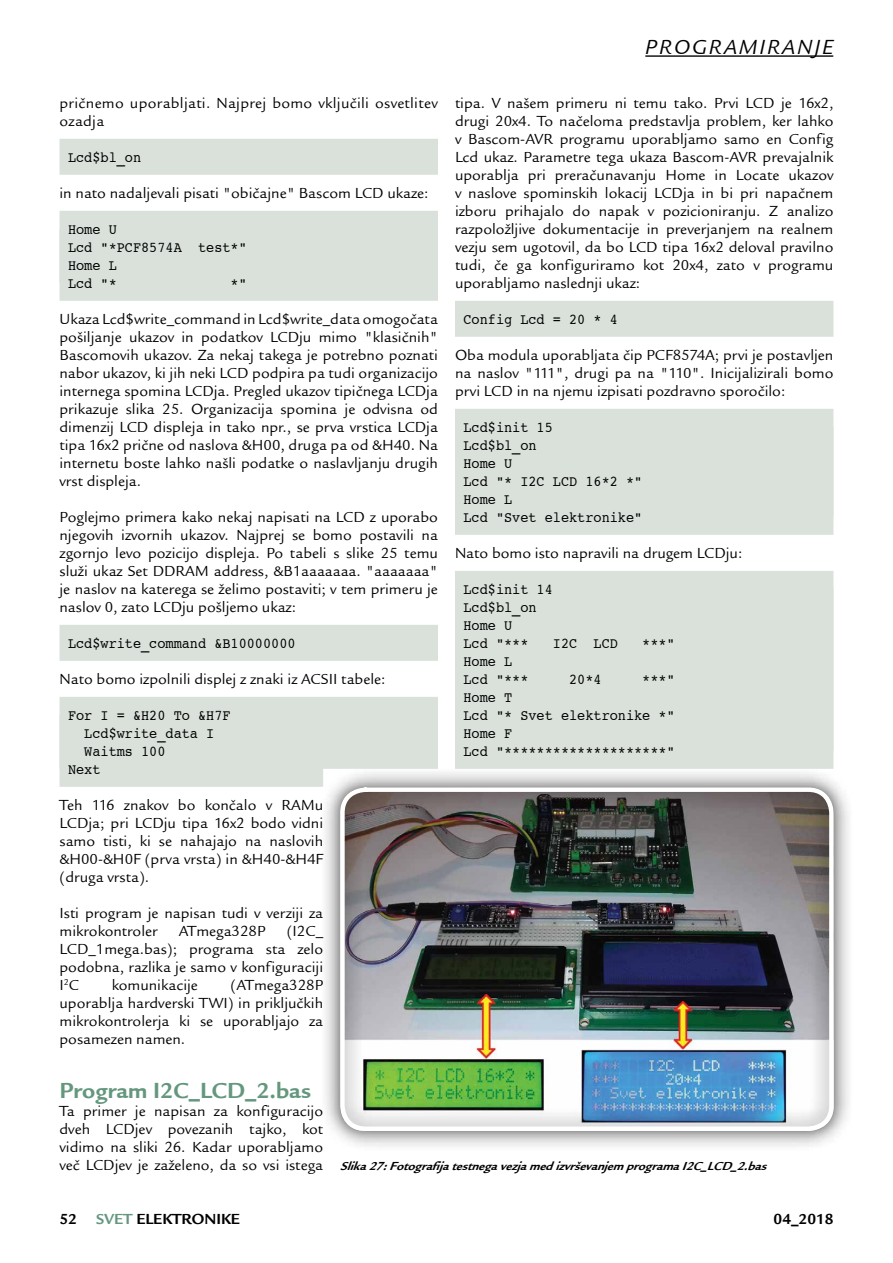
<style>
.page{position:relative;width:893px;height:1263px;background:#fff}
.page>*{position:absolute;margin:0;border:0;box-sizing:border-box;transform-origin:0 0}
.t1{font:700 22.5px "Legacy San Itc T";color:#64977e}
.t2{font:italic 21px "Legacy San Itc T";color:#000}
.t3{font:15px/18px "Legacy San Itc T";color:#000;text-align:justify}
.t4{font:15px/18px "Courier 10 Pitch BT";color:#000;scale:.9 1}
.t5{font:15px/18px "Legacy San Itc T";letter-spacing:.02em;color:#000}
.t6{font:700 15px "Legacy San Itc T";color:#000}
.t7{font:italic 700 12px "Legacy San Itc T";color:#000}
.s1{color:#64977e}
</style>
<div class="page">
<div style="left:60px;top:139px;width:378px;height:36px;background:#dae1db"></div>
<div style="left:60px;top:211px;width:378px;height:36px;background:#dae1db"></div>
<div style="left:60px;top:247px;width:378px;height:36px;background:#dae1db"></div>
<div style="left:60px;top:265px;width:378px;height:36px;background:#dae1db"></div>
<div style="left:60px;top:625px;width:378px;height:36px;background:#dae1db"></div>
<div style="left:60px;top:697px;width:378px;height:36px;background:#dae1db"></div>
<div style="left:60px;top:733px;width:378px;height:36px;background:#dae1db"></div>
<div style="left:60px;top:751px;width:263px;height:36px;background:#dae1db"></div>
<div style="left:455px;top:301px;width:378px;height:36px;background:#dae1db"></div>
<div style="left:455px;top:409px;width:378px;height:36px;background:#dae1db"></div>
<div style="left:455px;top:445px;width:378px;height:36px;background:#dae1db"></div>
<div style="left:455px;top:481px;width:378px;height:36px;background:#dae1db"></div>
<div style="left:455px;top:499px;width:378px;height:36px;background:#dae1db"></div>
<div style="left:455px;top:571px;width:378px;height:36px;background:#dae1db"></div>
<div style="left:455px;top:607px;width:378px;height:36px;background:#dae1db"></div>
<div style="left:455px;top:643px;width:378px;height:36px;background:#dae1db"></div>
<div style="left:455px;top:679px;width:378px;height:36px;background:#dae1db"></div>
<div style="left:455px;top:715px;width:378px;height:36px;background:#dae1db"></div>
<div style="left:455px;top:733px;width:378px;height:36px;background:#dae1db"></div>
<div style="left:315px;top:762px;width:544px;height:394px;background:#000;opacity:.5"></div>
<div style="left:321px;top:768px;width:532px;height:383px;background:#000;opacity:.75"></div>
<div style="left:340px;top:787px;width:494px;height:344px;border:4px solid #fff;border-radius:23px"></div>
<hr style="left:645px;top:55px;width:188px;height:2px;background:#000">
<h2 class="t2" style="left:645px;top:35px;width:64px">PROGRAM</h2>
<h2 class="t2" style="left:759px;top:35px;width:22px">IRANJ</h2>
<h2 class="t2" style="left:822px;top:35px;width:13px">E</h2>
<p class="t5" style="left:60px;top:94px;width:380px">pričnemo uporabljati. Najprej bomo vključili osvetlitev ozadja</p>
<p class="t4" style="left:68px;top:149px;width:83px">Lcd$bl_on</p>
<p class="t3" style="left:60px;top:184px;width:371px">in nato nadaljevali pisati "običajne" Bascom LCD ukaze:</p>
<p class="t4" style="left:68px;top:221px;width:200px">Home U<br>Lcd "*PCF8574A test*"<br>Home L<br>Lcd "*</p>
<p class="t3" style="left:455px;top:94px;width:380px">tipa. V našem primeru ni temu tako. Prvi LCD je 16x2, drugi 20x4. To načeloma predstavlja problem, ker lahko v Bascom-AVR programu uporabljamo samo en Config Lcd ukaz. Parametre tega ukaza Bascom-AVR prevajalnik uporablja pri preračunavanju Home in Locate ukazov v naslove spominskih lokacij LCDja in bi pri napačnem izboru prihajalo do napak v pozicioniranju. Z analizo razpoložljive dokumentacije in preverjanjem na realnem vezju sem ugotovil, da bo LCD tipa 16x2 deloval pravilno tudi, če ga konfiguriramo kot 20x4, zato v programu uporabljamo naslednji ukaz:</p>
<p class="t4" style="left:463px;top:311px;width:173px">Config Lcd = 20 * 4</p>
<p class="t3" style="left:455px;top:346px;width:380px">Oba modula uporabljata čip PCF8574A; prvi je postavljen na naslov "111", drugi pa na "110". Inicijalizirali bomo prvi LCD in na njemu izpisati pozdravno sporočilo:</p>
<p class="t4" style="left:463px;top:419px;width:200px">Lcd$init 15<br>Lcd$bl_on<br>Home U<br>Lcd "* I2C LCD 16*2 *"<br>Home L<br>Lcd "Svet elektronike"</p>
<p class="t3" style="left:455px;top:544px;width:289px">Nato bomo isto napravili na drugem LCDju:</p>
<p class="t4" style="left:463px;top:581px;width:101px">Lcd$init 14<br>Lcd$bl_on<br>Home U<br>Lcd "***</p>
<p class="t4" style="left:231px;top:275px;width:20px">*"</p>
<p class="t3" style="left:60px;top:310px;width:380px">Ukaza Lcd$write_command in Lcd$write_data omogočata pošiljanje ukazov in podatkov LCDju mimo "klasičnih" Bascomovih ukazov. Za nekaj takega je potrebno poznati nabor ukazov, ki jih neki LCD podpira pa tudi organizacijo internega spomina LCDja. Pregled ukazov tipičnega LCDja prikazuje slika 25. Organizacija spomina je odvisna od dimenzij LCD displeja in tako npr., se prva vrstica LCDja tipa 16x2 prične od naslova &amp;H00, druga pa od &amp;H40. Na internetu boste lahko našli podatke o naslavljanju drugih vrst displeja.</p>
<p class="t3" style="left:60px;top:508px;width:380px">Poglejmo primera kako nekaj napisati na LCD z uporabo njegovih izvornih ukazov. Najprej se bomo postavili na zgornjo levo pozicijo displeja. Po tabeli s slike 25 temu služi ukaz Set DDRAM address, &amp;B1aaaaaaa. "aaaaaaa" je naslov na katerega se želimo postaviti; v tem primeru je naslov 0, zato LCDju pošljemo ukaz:</p>
<p class="t4" style="left:68px;top:635px;width:254px">Lcd$write_command &amp;B10000000</p>
<p class="t3" style="left:60px;top:670px;width:328px">Nato bomo izpolnili displej z znaki iz ACSII tabele:</p>
<p class="t4" style="left:68px;top:707px;width:182px">For I = &amp;H20 To &amp;H7F</p>
<p class="t4" style="left:84px;top:725px;width:146px">Lcd$write_data I</p>
<p class="t4" style="left:84px;top:743px;width:92px">Waitms 100</p>
<p class="t4" style="left:68px;top:761px;width:38px">Next</p>
<p class="t3" style="left:60px;top:796px;width:265px">Teh 116 znakov bo končalo v RAMu LCDja; pri LCDju tipa 16x2 bodo vidni samo tisti, ki se nahajajo na naslovih &amp;H00-&amp;H0F (prva vrsta) in &amp;H40-&amp;H4F (druga vrsta).</p>
<p class="t3" style="left:60px;top:904px;width:265px">Isti program je napisan tudi v verziji za mikrokontroler</p>
<p class="t4" style="left:553px;top:635px;width:74px">I2C LCD</p>
<p class="t4" style="left:642px;top:635px;width:38px">***"</p>
<p class="t4" style="left:463px;top:653px;width:74px">Home L<br>Lcd "***</p>
<p class="t4" style="left:569px;top:671px;width:38px">20*4</p>
<p class="t4" style="left:642px;top:671px;width:38px">***"</p>
<p class="t4" style="left:463px;top:689px;width:236px">Home T<br>Lcd "* Svet elektronike *"<br>Home F<br>Lcd "********************"</p>
<p class="t3" style="left:60px;top:922px;width:265px;text-indent:227px">(I2C_ LCD_1mega.bas); programa sta zelo podobna, razlika je samo v konfiguraciji I<sup>2</sup>C</p>
<p class="t3" style="left:179px;top:922px;width:88px">ATmega328P</p>
<p class="t3" style="left:112px;top:976px;width:88px">komunikacije</p>
<p class="t3" style="left:60px;top:976px;width:265px;text-indent:171px">(ATmega328P uporablja hardverski TWI) in priključkih mikrokontrolerja ki se uporabljajo za posamezen namen.</p>
<h1 class="t1" style="left:60px;top:1077px;width:253px">Program I2C_LCD_2.bas</h1>
<p class="t3" style="left:60px;top:1102px;width:265px">Ta primer je napisan za konfiguracijo dveh LCDjev povezanih tajko, kot vidimo na sliki 26. Kadar uporabljamo več LCDjev je zaželeno, da so vsi istega</p>
<p class="t7" style="left:340px;top:1159px;width:433px">Slika27:Fotog rafijatestnegavezjamedizvrševanjem prog ramaI2C_LCD_2.bas</p>
<p class="t6" style="left:60px;top:1210px;width:19px">52</p>
<p class="t6" style="left:96px;top:1210px;width:146px"><span class="s1">SVET</span> ELEKTRONIKE</p>
<p class="t6" style="left:774px;top:1210px;width:62px">04_2018</p>
</div>
